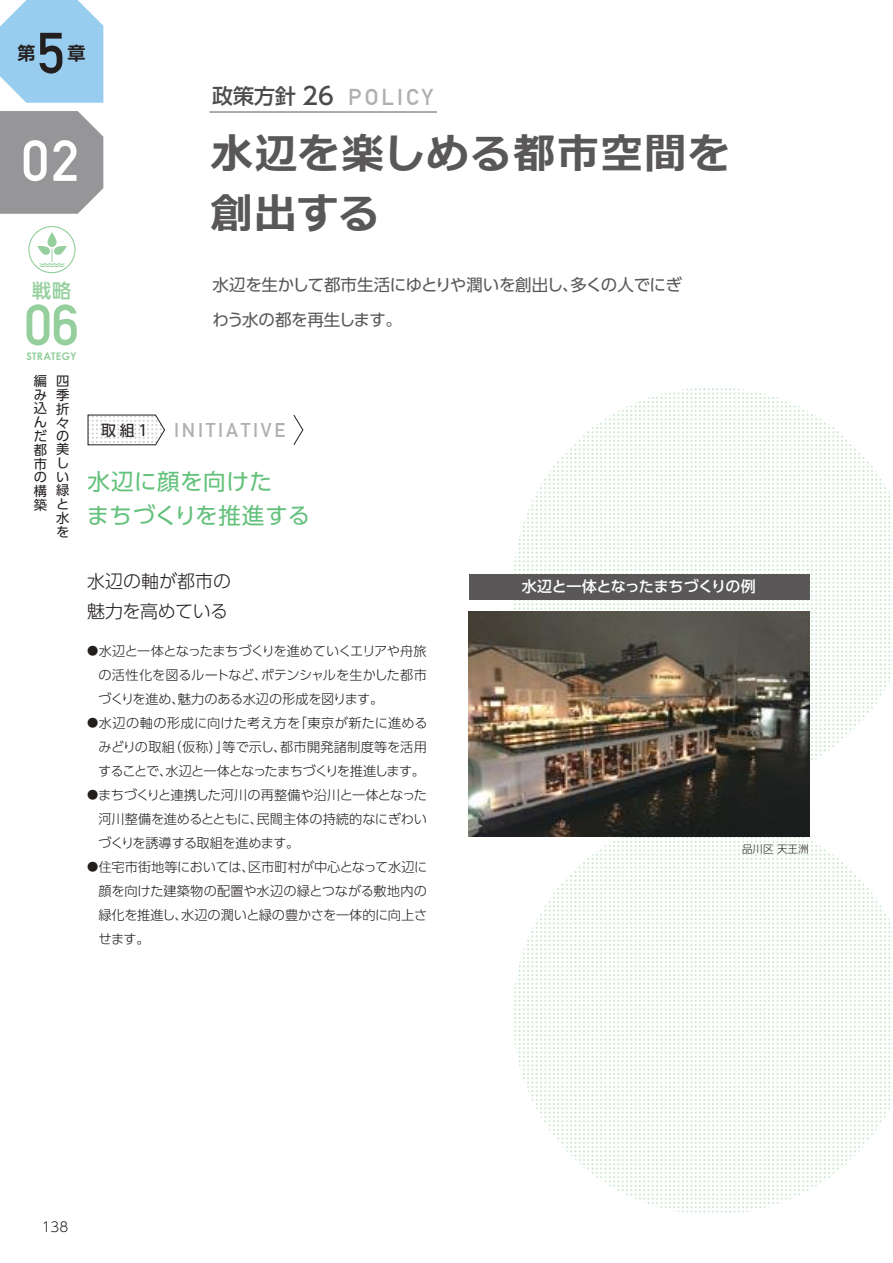
<style>
.page{position:relative;width:893px;height:1263px;background:#fff}
.page>*{position:absolute;margin:0;border:0;box-sizing:border-box;transform-origin:0 0}
.t1{font:700 56.7px "DIN Alternate";color:#fff}
.t2{font:700 56.7px "DIN Alternate";color:#94cf9d}
.t3{font:700 56.7px "DIN Alternate";color:#241f1f}
.t4{font:700 42px/60px "Meiryo";letter-spacing:.04em;color:#5a5758}
.t5{font:22.5px/34.5px "UD Shin Go Pro";letter-spacing:.025em;color:#63c17b}
.t6{font:700 22.5px "DIN Alternate";letter-spacing:.14em;color:#b0b0b1}
.t7{font:700 19.5px "DIN Alternate";letter-spacing:.14em;color:#b0b0b1}
.t8{font:500 19.35px "UD Shin Go Pro";color:#94cf9d}
.t9{font:300 18px/30px "UD Shin Go Pro";color:#241f1f}
.t10{font:700 18px "UD Shin Go Pro De";color:#241f1f}
.t11{font:16.5px/34.5px "UD Shin Go Pro";letter-spacing:-.025em;color:#5a5758}
.t12{font:500 15px "UD Shin Go Pro";letter-spacing:-.025em;color:#fff}
.t13{font:15px "UD Shin Go Pro";color:#241f1f}
.t14{font:300 13.5px "UD Shin Go Pro";color:#241f1f}
.t15{font:13.35px/13.6px "UD Shin Go Pro";color:#241f1f;text-align:justify}
.t16{font:300 13.2px/24px "UD Shin Go Pro";letter-spacing:-.025em;color:#241f1f;text-align:justify}
.t17{font:700 10.5px "Century Gothic";letter-spacing:.025em;color:#94cf9d}
.t18{font:300 10.5px "UD Shin Go Pro";color:#241f1f}
.s1{font-family:"UD Shin Go Pro";font-weight:500;font-size:21px;color:#4e4b4c}
.s2{font-family:"UD Shin Go Pro";font-weight:500;font-size:24px;color:#4e4b4c}
.s3{font-size:11.25px}
</style>
<div class="page">
<svg style="left:513px;top:388px;width:380px;height:400px"></svg>
<svg style="left:514px;top:814px;width:379px;height:399px"></svg>
<svg style="left:0;top:0;width:103px;height:103px;background:#a2d1f0"></svg>
<svg style="left:0;top:111px;width:103px;height:103px;background:#9c9c9e"></svg>
<svg style="left:293px;top:414px;width:11px;height:31px"></svg>
<svg style="left:87px;top:414px;width:78px;height:32px"></svg>
<hr style="left:209px;top:112px;width:228px;height:1px;background:#5a5758">
<svg style="left:28px;top:226px;width:48px;height:47px"></svg>
<div style="left:469px;top:574px;width:340px;height:25px;background:#5a5758"></div>
<img style="left:469px;top:611px;width:340px;height:226px">
<h3 class="t10" style="left:18px;top:38px;width:19px">第</h3>
<h1 class="t3" style="left:37px;top:10px;width:29px">5</h1>
<h3 class="t10" style="left:67px;top:38px;width:19px">章</h3>
<h1 class="t1" style="left:22px;top:118px;width:59px">02</h1>
<h3 class="t8" style="left:32px;top:275px;width:41px">戦略</h3>
<h1 class="t2" style="left:24px;top:282px;width:56px">06</h1>
<p class="t17" style="left:26px;top:349px;width:52px">STRATEGY</p>
<h3 class="t6" style="left:212px;top:80px;width:222px"><span class="s1">政策方針</span> <span class="s2">26</span> POLICY</h3>
<h2 class="t4" style="left:211px;top:126px;width:521px">水辺を楽しめる都市空間を創出する</h2>
<p class="t11" style="left:212px;top:267px;width:471px">水辺を生かして都市生活にゆとりや潤いを創出し、多くの人でにぎわう水の都を再生します。</p>
<p class="t15" style="left:34px;top:373px;width:15px">編み込んだ都市の構築</p>
<p class="t15" style="left:56px;top:373px;width:15px">四季折々の美しい緑と水を</p>
<p class="t13" style="left:101px;top:418px;width:48px">取 組 1</p>
<h3 class="t7" style="left:174px;top:415px;width:113px">INITIATIVE</h3>
<h3 class="t5" style="left:87px;top:463px;width:225px">水辺に顔を向けた<br>まちづくりを推進する</h3>
<h3 class="t9" style="left:87px;top:566px;width:146px">水辺の軸が都市の魅力を高めている</h3>
<p class="t16" style="left:98px;top:639px;width:330px;text-indent:-11px"><span class="s3">●</span>水辺と一体となったまちづくりを進めていくエリアや舟旅の活性化を図るルートなど、ポテンシャルを生かした都市づくりを進め、魅力のある水辺の形成を図ります。</p>
<p class="t16" style="left:98px;top:711px;width:331px;text-indent:-11px"><span class="s3">●</span>水辺の軸の形成に向けた考え方を「東京が新たに進めるみどりの取組（仮称）」等で示し、都市開発諸制度等を活用することで、水辺と一体となったまちづくりを推進します。</p>
<p class="t16" style="left:98px;top:783px;width:330px;text-indent:-11px"><span class="s3">●</span>まちづくりと連携した河川の再整備や沿川と一体となった河川整備を進めるとともに、民間主体の持続的なにぎわいづくりを誘導する取組を進めます。</p>
<p class="t16" style="left:98px;top:855px;width:330px;text-indent:-11px"><span class="s3">●</span>住宅市街地等においては、区市町村が中心となって水辺に顔を向けた建築物の配置や水辺の緑とつながる敷地内の緑化を推進し、水辺の潤いと緑の豊かさを一体的に向上させます。</p>
<p class="t12" style="left:522px;top:574px;width:236px">水辺と一体となったまちづくりの例</p>
<p class="t18" style="left:742px;top:840px;width:68px">品川区 天王洲</p>
<p class="t14" style="left:42px;top:1215px;width:28px">138</p>
</div>
